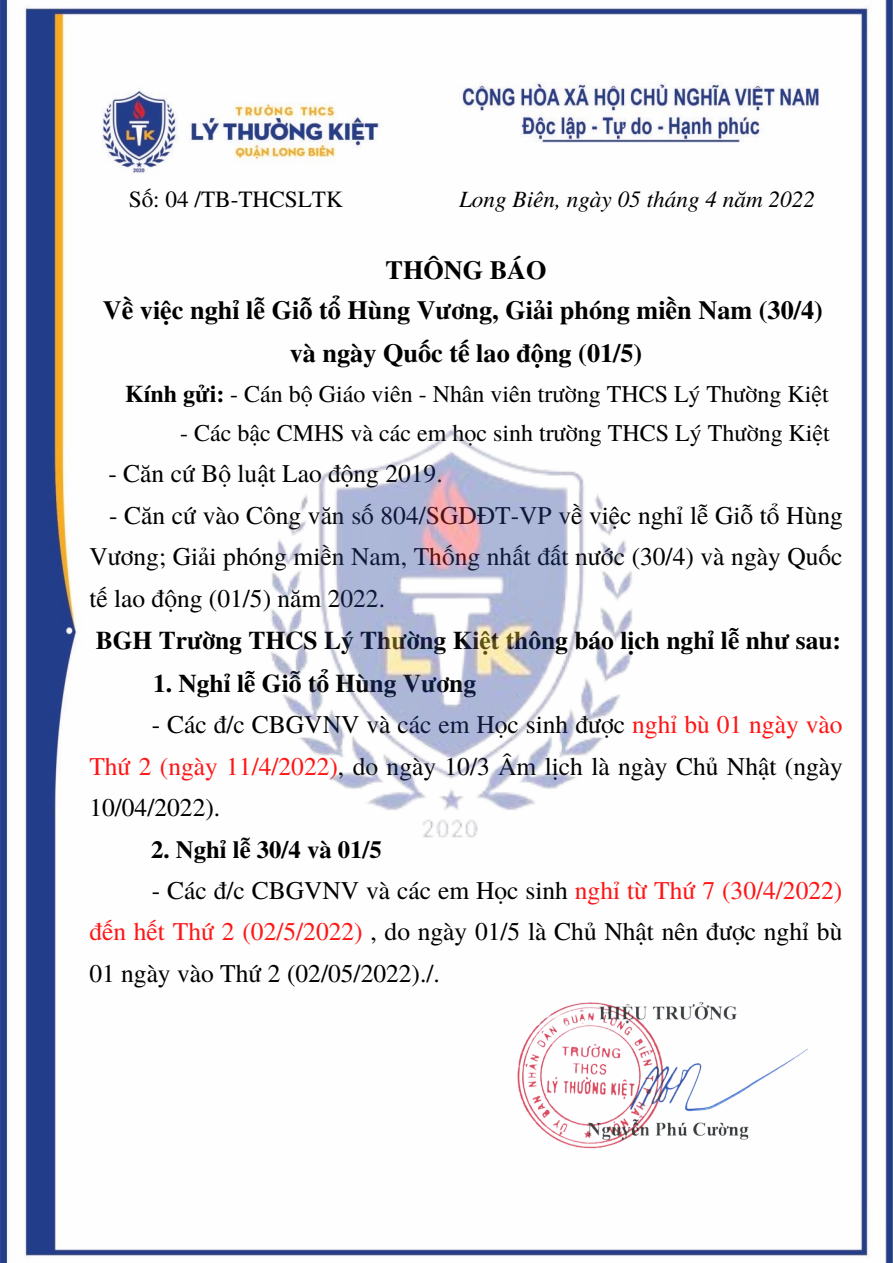
<style>
.page{position:relative;width:893px;height:1263px;background:#fff}
.page>*{position:absolute;margin:0;border:0;box-sizing:border-box;transform-origin:0 0}
.t1{font:700 26.25px "Te X Gyre Termes";color:#000}
.t2{font:25.5px/41.6px "Te X Gyre Termes";color:#000;text-align:justify}
.t3{font:700 25.5px "Te X Gyre Termes";color:#000}
.t4{font:700 24.75px "Te X Gyre Termes";color:#000}
.t5{font:24px "Te X Gyre Termes";color:#000}
.t6{font:italic 23.25px "Te X Gyre Termes";color:#000}
.t7{font:23.25px "Te X Gyre Termes";color:#000}
.s1{font-weight:700}
.s2{color:#ff1616}
</style>
<div class="page">
<img style="left:0;top:0;width:893px;height:1263px">
<img style="left:495px;top:990px;width:326px;height:170px">
<img style="left:235px;top:413px;width:437px;height:437px">
<p class="t7" style="left:129px;top:182px;width:216px">Số: 04 /TB-THCSLTK</p>
<p class="t6" style="left:459px;top:182px;width:357px">Long Biên, ngày 05 tháng 4 năm 2022</p>
<p class="t1" style="left:385px;top:250px;width:162px">THÔNG BÁO</p>
<p class="t1" style="left:103px;top:290px;width:721px">Về việc nghỉ lễ Giỗ tổ Hùng Vương, Giải phóng miền Nam (30/4)</p>
<p class="t1" style="left:290px;top:332px;width:354px">và ngày Quốc tế lao động (01/5)</p>
<p class="t5" style="left:125px;top:376px;width:705px"><span class="s1">Kính gửi:</span> - Cán bộ Giáo viên - Nhân viên trường THCS Lý Thường Kiệt</p>
<p class="t5" style="left:180px;top:416px;width:651px">- Các bậc CMHS và các em học sinh trường THCS Lý Thường Kiệt</p>
<p class="t2" style="left:108px;top:451px;width:336px">- Căn cứ Bộ luật Lao động 2019.</p>
<p class="t2" style="left:89px;top:493px;width:755px;text-indent:20px">- Căn cứ vào Công văn số 804/SGDĐT-VP về việc nghỉ lễ Giỗ tổ Hùng Vương; Giải phóng miền Nam, Thống nhất đất nước (30/4) và ngày Quốc tế lao động (01/5) năm 2022.</p>
<p class="t3" style="left:96px;top:621px;width:747px">BGH Trường THCS Lý Thường Kiệt thông báo lịch nghỉ lễ như sau:</p>
<p class="t3" style="left:153px;top:663px;width:325px">1. Nghỉ lễ Giỗ tổ Hùng Vương</p>
<p class="t2" style="left:89px;top:702px;width:755px;text-indent:62px">- Các đ/c CBGVNV và các em Học sinh được <span class="s2">nghỉ bù 01 ngày vào Thứ 2 (ngày 11/4/2022)</span>, do ngày 10/3 Âm lịch là ngày Chủ Nhật (ngày 10/04/2022).</p>
<p class="t4" style="left:151px;top:830px;width:232px">2. Nghỉ lễ 30/4 và 01/5</p>
<p class="t2" style="left:89px;top:868px;width:754px;text-indent:62px">- Các đ/c CBGVNV và các em Học sinh <span class="s2">nghỉ từ Thứ 7 (30/4/2022) đến hết Thứ 2 (02/5/2022)</span> , do ngày 01/5 là Chủ Nhật nên được nghỉ bù 01 ngày vào Thứ 2 (02/05/2022)./.</p>
</div>
